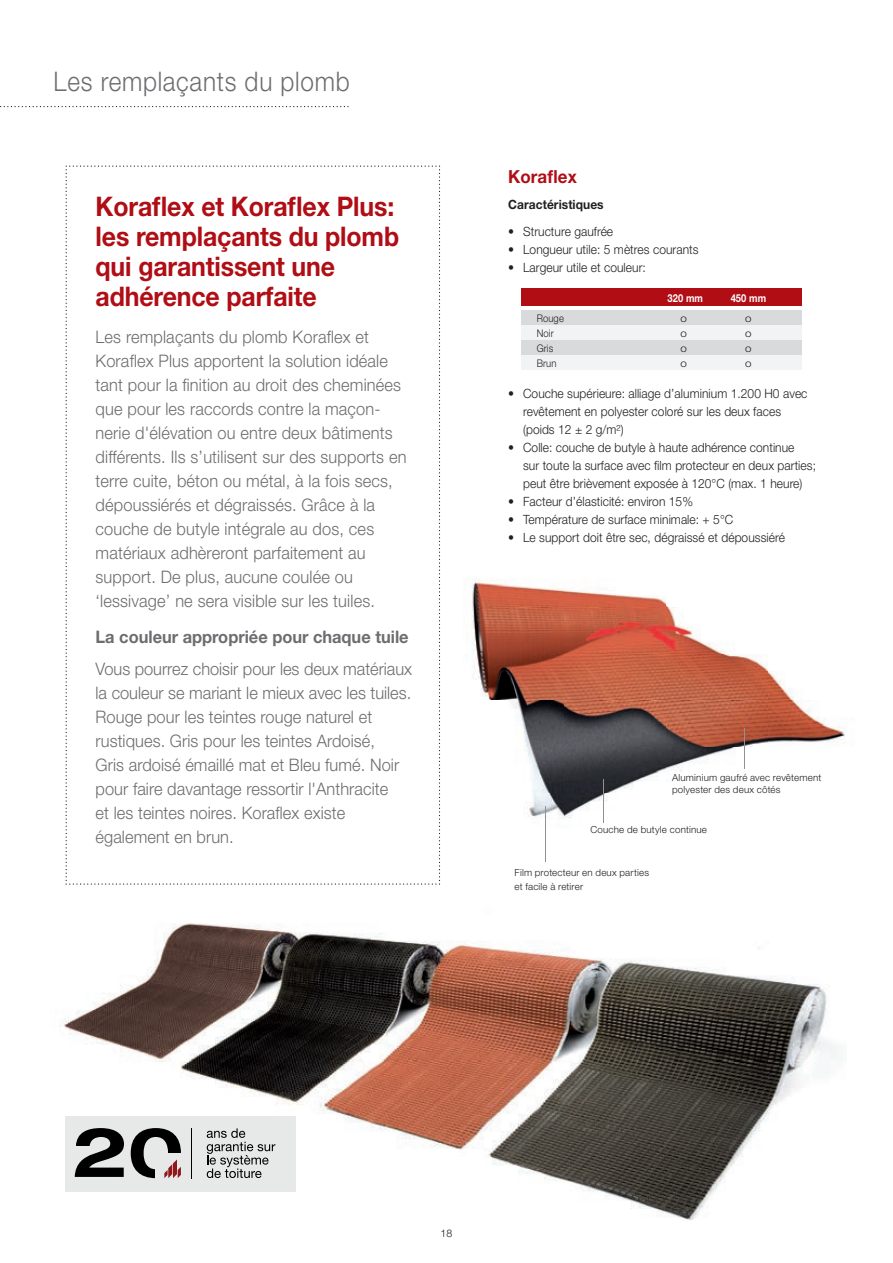
<style>
.page{position:relative;width:893px;height:1263px;background:#fff}
.page>*{position:absolute;margin:0;border:0;box-sizing:border-box;transform-origin:0 0}
.t1{font:700 expanded 68.55px "Helvetica Neue LT Std";color:#000001}
.t2{font:700 27px/30px "Helvetica Neue LT Std";letter-spacing:-.005em;color:#b00d15;scale:.92 1}
.t3{font:300 27px "Helvetica Neue LT Std";letter-spacing:.03em;color:#6c6d70;scale:.9 1}
.t4{font:700 18px "Helvetica Neue LT Std";letter-spacing:.005em;color:#b00d15;scale:.94 1}
.t5{font:300 17.25px/24px "Helvetica Neue LT Std";letter-spacing:.01em;color:#6c6d70;scale:.95 1}
.t6{font:700 17.25px "Helvetica Neue LT Std";color:#6c6d70;scale:.95 1}
.t7{font:300 12.75px/18px "Helvetica Neue LT Std";letter-spacing:.005em;color:#231f20;scale:.94 1}
.t8{font:700 12.75px "Helvetica Neue LT Std";letter-spacing:.005em;color:#231f20;scale:.94 1}
.t9{font:700 10.95px "Helvetica Neue LT Std";letter-spacing:.01em;color:#fff;scale:.85 1}
.t10{font:300 10.5px "Helvetica Neue LT Std";letter-spacing:.01em;color:#231f20;scale:.9 1}
.t11{font:300 10.5px "Helvetica Neue LT Std";letter-spacing:.01em;color:#231f20;scale:1.1 1}
.t12{font:300 10.5px "Helvetica Neue LT Std";letter-spacing:.01em;color:#231f20}
.t13{font:300 9.75px/14px "Helvetica Neue LT Std";letter-spacing:.02em;color:#231f20}
</style>
<div class="page">
<img style="left:59px;top:923px;width:780px;height:297px">
<svg style="left:0;top:106px;width:348px;height:1px"></svg>
<svg style="left:66px;top:165px;width:374px;height:719px"></svg>
<div style="left:520px;top:289px;width:281px;height:17px;background:#b00d15"></div>
<div style="left:520px;top:340px;width:281px;height:15px;background:#d9dadc"></div>
<div style="left:520px;top:310px;width:281px;height:15px;background:#d9dadc"></div>
<div style="left:520px;top:355px;width:281px;height:15px;background:#f2f3f4"></div>
<div style="left:520px;top:325px;width:281px;height:15px;background:#f2f3f4"></div>
<img style="left:471px;top:578px;width:375px;height:241px">
<hr style="left:545px;top:806px;width:1px;height:55px;background:#8f9194">
<hr style="left:743px;top:728px;width:1px;height:41px;background:#8f9194">
<hr style="left:603px;top:779px;width:1px;height:44px;background:#8f9194">
<div style="left:66px;top:1116px;width:230px;height:75px;background:#e6e9e8"></div>
<hr style="left:191px;top:1127px;width:1px;height:51px;background:#000001">
<svg style="left:164px;top:1159px;width:17px;height:18px"></svg>
<svg style="left:207px;top:1128px;width:68px;height:49px"></svg>
<h2 class="t3" style="left:54px;top:65px;width:330px">Les remplaçants du plomb</h2>
<h2 class="t2" style="left:95px;top:190px;width:331px">Koraflex et Koraflex Plus: les remplaçants du plomb qui garantissent une adhérence parfaite</h2>
<p class="t5" style="left:95px;top:325px;width:329px">Les remplaçants du plomb Koraflex et Koraflex Plus apportent la solution idéale tant pour la finition au droit des cheminées que pour les raccords contre la maçon&shy;nerie d'élévation ou entre deux bâtiments différents. Ils s’utilisent sur des supports en terre cuite, béton ou métal, à la fois secs, dépoussiérés et dégraissés. Grâce à la couche de butyle intégrale au dos, ces matériaux adhèreront parfaitement au support. De plus, aucune coulée ou ‘lessivage’ ne sera visible sur les tuiles.</p>
<p class="t6" style="left:95px;top:626px;width:331px">La couleur appropriée pour chaque tuile</p>
<p class="t5" style="left:95px;top:656px;width:334px">Vous pourrez choisir pour les deux matériaux la couleur se mariant le mieux avec les tuiles.<br>Rouge pour les teintes rouge naturel et rustiques. Gris pour les teintes Ardoisé,<br>Gris ardoisé émaillé mat et Bleu fumé. Noir pour faire davantage ressortir l'Anthracite<br>et les teintes noires. Koraflex existe également en brun.</p>
<p class="t4" style="left:508px;top:165px;width:74px">Koraflex</p>
<p class="t8" style="left:508px;top:196px;width:103px">Caractéristiques</p>
<p class="t7" style="left:508px;top:222px;width:113px">• Structure gaufrée</p>
<p class="t7" style="left:508px;top:240px;width:204px">• Longueur utile: 5 mètres courants</p>
<p class="t7" style="left:508px;top:258px;width:148px">• Largeur utile et couleur:</p>
<p class="t9" style="left:667px;top:291px;width:43px">320 mm</p>
<p class="t9" style="left:730px;top:291px;width:43px">450 mm</p>
<p class="t10" style="left:536px;top:311px;width:32px">Rouge</p>
<p class="t11" style="left:680px;top:311px;width:7px">o</p>
<p class="t11" style="left:744px;top:311px;width:7px">o</p>
<p class="t10" style="left:536px;top:326px;width:20px">Noir</p>
<p class="t11" style="left:680px;top:326px;width:7px">o</p>
<p class="t11" style="left:744px;top:326px;width:7px">o</p>
<p class="t10" style="left:536px;top:341px;width:20px">Gris</p>
<p class="t11" style="left:680px;top:341px;width:7px">o</p>
<p class="t11" style="left:744px;top:341px;width:7px">o</p>
<p class="t10" style="left:536px;top:356px;width:23px">Brun</p>
<p class="t11" style="left:680px;top:356px;width:7px">o</p>
<p class="t11" style="left:744px;top:356px;width:7px">o</p>
<p class="t7" style="left:523px;top:384px;width:304px;text-indent:-15px">• Couche supérieure: alliage d’aluminium 1.200 H0 avec revêtement en polyester coloré sur les deux faces (poids 12 ± 2 g/m²)</p>
<p class="t7" style="left:523px;top:438px;width:313px;text-indent:-15px">• Colle: couche de butyle à haute adhérence continue<br>sur toute la surface avec film protecteur en deux parties; peut être brièvement exposée à 120°C (max. 1 heure)</p>
<p class="t7" style="left:508px;top:492px;width:198px">• Facteur d’élasticité: environ 15%</p>
<p class="t7" style="left:508px;top:510px;width:241px">• Température de surface minimale: + 5°C</p>
<p class="t7" style="left:508px;top:528px;width:296px">• Le support doit être sec, dégraissé et dépoussiéré</p>
<p class="t13" style="left:671px;top:771px;width:151px;line-height:11.7px">Aluminium gaufré avec revêtement polyester des deux côtés</p>
<p class="t13" style="left:590px;top:822px;width:118px">Couche de butyle continue</p>
<p class="t13" style="left:514px;top:864px;width:136px">Film protecteur en deux parties et facile à retirer</p>
<h1 class="t1" style="left:72px;top:1109px;width:113px">20</h1>
<p class="t12" style="left:440px;top:1226px;width:13px">18</p>
</div>
